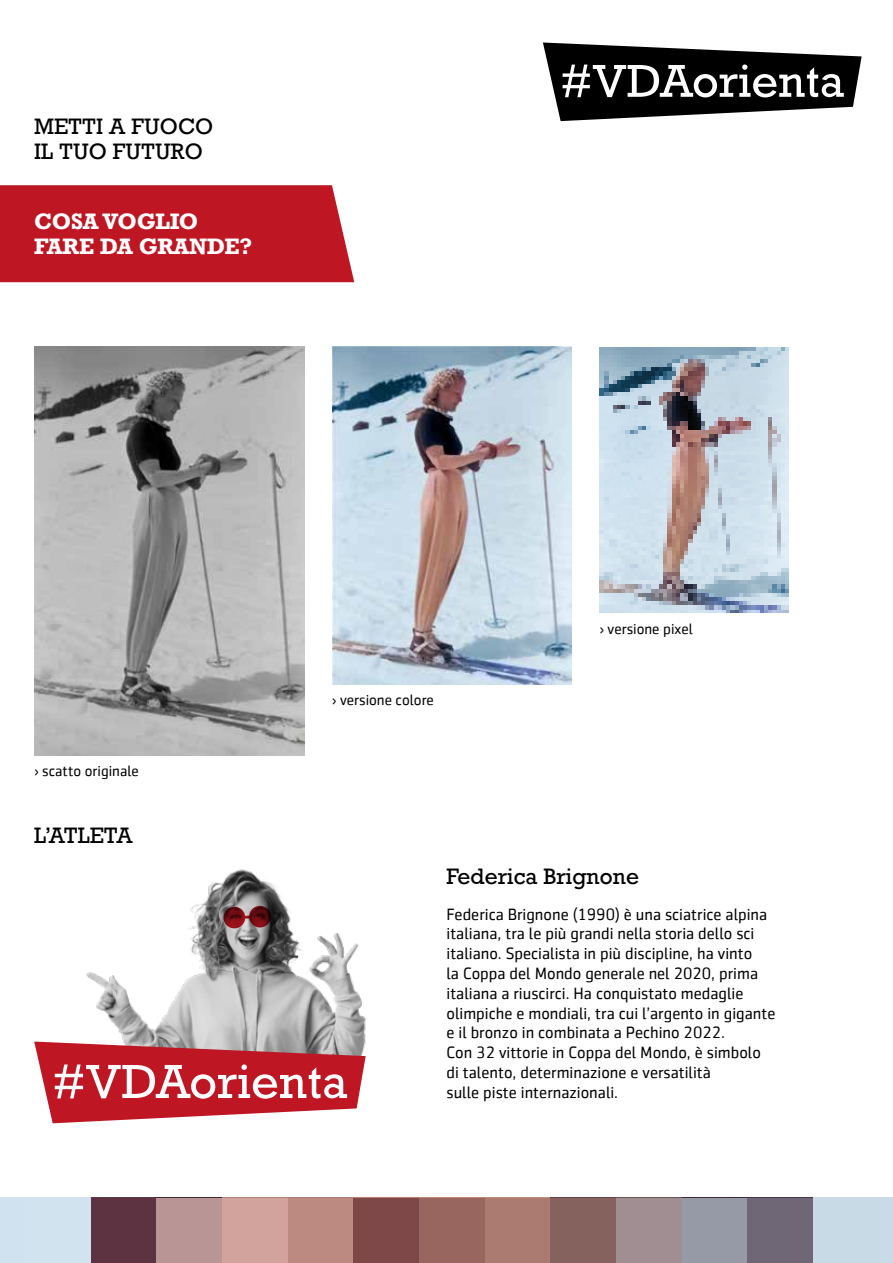
<style>
.page{position:relative;width:893px;height:1263px;background:#fff}
.page>*{position:absolute;margin:0;border:0;box-sizing:border-box;transform-origin:0 0}
.t1{font:21px/25.2px "Rockwell";color:#000}
.t2{font:700 21px/25.2px "Rockwell";letter-spacing:-.02em;color:#fff}
.t3{font:16.5px/19.8px "Sentico Sans DT";color:#000}
.t4{font:15px "Sentico Sans DT";color:#000}
</style>
<div class="page">
<div style="left:0;top:185px;width:354px;height:97px;background:#be1622"></div>
<svg style="left:543px;top:43px;width:319px;height:78px"></svg>
<img style="left:34px;top:347px;width:270px;height:408px">
<img style="left:332px;top:347px;width:240px;height:338px">
<svg style="left:600px;top:347px;width:189px;height:265px"></svg>
<img style="left:86px;top:869px;width:280px;height:172px">
<svg style="left:223px;top:906px;width:22px;height:22px"></svg>
<svg style="left:249px;top:906px;width:22px;height:22px"></svg>
<svg style="left:242px;top:915px;width:9px;height:4px"></svg>
<svg style="left:34px;top:1041px;width:332px;height:82px"></svg>
<div style="left:878px;top:1198px;width:15px;height:65px;background:#c9dbe8"></div>
<div style="left:813px;top:1198px;width:65px;height:65px;background:#c8dae6"></div>
<div style="left:747px;top:1198px;width:66px;height:65px;background:#6f6775"></div>
<div style="left:681px;top:1198px;width:66px;height:65px;background:#969aa6"></div>
<div style="left:616px;top:1198px;width:65px;height:65px;background:#a18e92"></div>
<div style="left:550px;top:1198px;width:66px;height:65px;background:#86625e"></div>
<div style="left:484px;top:1198px;width:66px;height:65px;background:#ab7b72"></div>
<div style="left:419px;top:1198px;width:65px;height:65px;background:#99665f"></div>
<div style="left:353px;top:1198px;width:66px;height:65px;background:#7e4848"></div>
<div style="left:287px;top:1198px;width:66px;height:65px;background:#bd8a82"></div>
<div style="left:222px;top:1198px;width:65px;height:65px;background:#d2a29c"></div>
<div style="left:156px;top:1198px;width:66px;height:65px;background:#ba9595"></div>
<div style="left:90px;top:1198px;width:66px;height:65px;background:#5e3341"></div>
<div style="left:25px;top:1198px;width:65px;height:65px;background:#d1e3ef"></div>
<div style="left:0;top:1198px;width:25px;height:65px;background:#d0e2ef"></div>
<p class="t1" style="left:34px;top:114px;width:181px">METTI A FUOCO<br>IL TUO FUTURO</p>
<p class="t2" style="left:34px;top:208px;width:220px">COSA VOGLIO<br>FARE DA GRANDE?</p>
<p class="t4" style="left:34px;top:763px;width:106px">› scatto originale</p>
<p class="t1" style="left:34px;top:823px;width:100px">L’ATLETA</p>
<p class="t4" style="left:332px;top:692px;width:103px">› versione colore</p>
<p class="t4" style="left:600px;top:621px;width:95px">› versione pixel</p>
<p class="t1" style="left:446px;top:864px;width:194px">Federica Brignone</p>
<p class="t3" style="left:446px;top:904px;width:330px">Federica Brignone (1990) è una sciatrice alpina italiana, tra le più grandi nella storia dello sci italiano. Specialista in più discipline, ha vinto<br>la Coppa del Mondo generale nel 2020, prima italiana a riuscirci. Ha conquistato medaglie olimpiche e mondiali, tra cui l’argento in gigante e il bronzo in combinata a Pechino 2022.<br>Con 32 vittorie in Coppa del Mondo, è simbolo di talento, determinazione e versatilità<br>sulle piste internazionali.</p>
</div>
